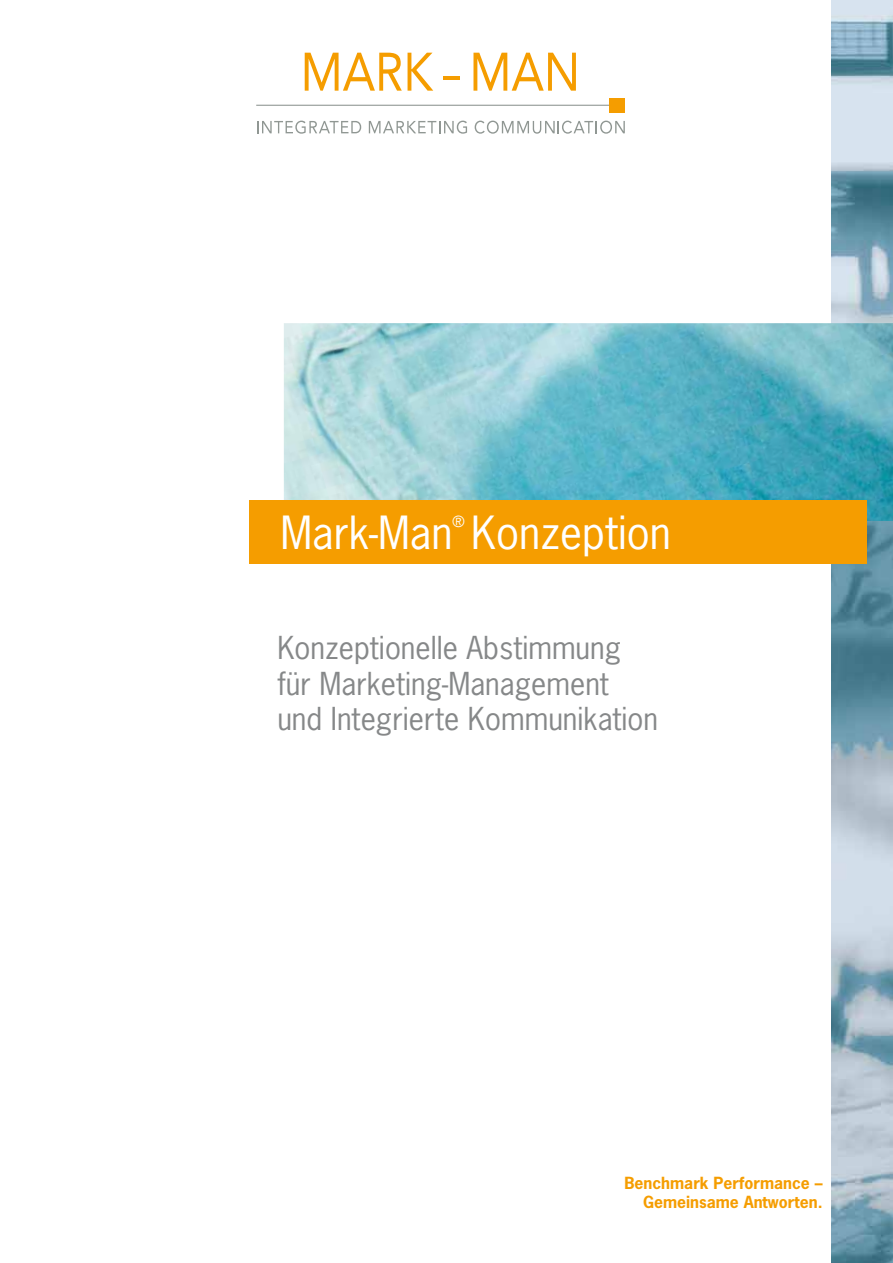
<style>
.page{position:relative;width:893px;height:1263px;background:#fff}
.page>*{position:absolute;margin:0;border:0;box-sizing:border-box;transform-origin:0 0}
.t1{font:43.05px "News Gothic Std";color:#fff}
.t2{font:29.7px/35.7px "News Gothic Std";color:#868889}
.t3{font:700 15.75px/18.9px "News Gothic Std";color:#f59d00;text-align:right}
.t4{font:14.4px "News Gothic Std";color:#fff}
</style>
<div class="page">
<svg style="left:257px;top:121px;width:104px;height:13px"></svg>
<svg style="left:369px;top:121px;width:98px;height:13px"></svg>
<svg style="left:475px;top:121px;width:150px;height:13px"></svg>
<svg style="left:305px;top:53px;width:97px;height:38px"></svg>
<svg style="left:408px;top:53px;width:25px;height:38px"></svg>
<hr style="left:443px;top:76px;width:16px;height:4px;background:#f59d00">
<svg style="left:473px;top:53px;width:103px;height:38px"></svg>
<hr style="left:256px;top:105px;width:357px;height:1px;background:#909793">
<div style="left:610px;top:98px;width:15px;height:15px;background:#f59d00"></div>
<img style="left:831px;top:0;width:62px;height:1263px">
<img style="left:284px;top:323px;width:609px;height:198px">
<div style="left:250px;top:500px;width:617px;height:64px;background:#f59d00"></div>
<h1 class="t1" style="left:281px;top:505px;width:392px">Mark-Man Konzeption</h1>
<p class="t4" style="left:452px;top:513px;width:14px">®</p>
<p class="t2" style="left:277px;top:630px;width:382px">Konzeptionelle Abstimmung für Marketing-Management und Integrierte Kommunikation</p>
<p class="t3" style="left:624px;top:1173px;width:200px">Benchmark Performance –<br>Gemeinsame Antworten.</p>
</div>
